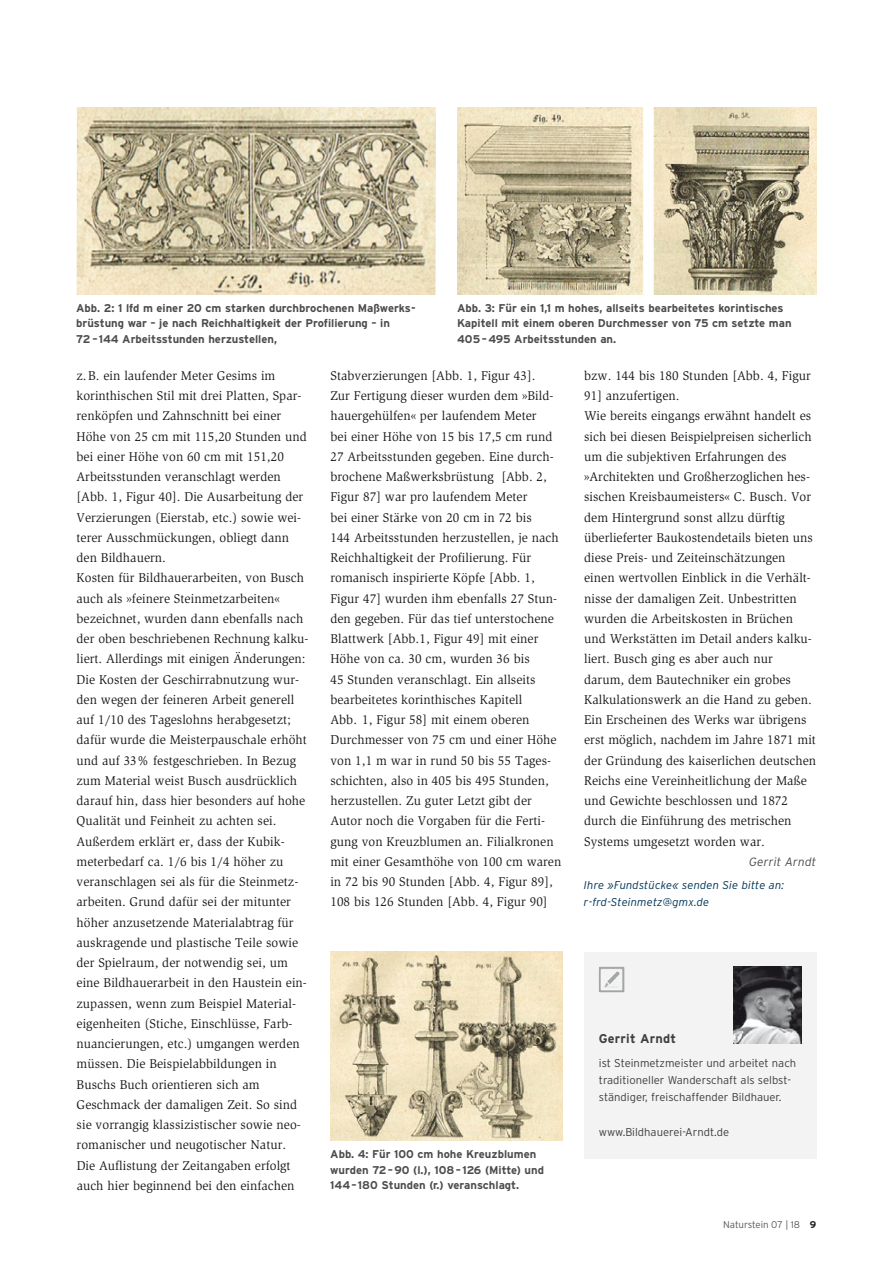
<style>
.page{position:relative;width:893px;height:1263px;background:#fff}
.page>*{position:absolute;margin:0;border:0;box-sizing:border-box;transform-origin:0 0}
.t1{font:13.05px/20.2px "Slimbach Std";letter-spacing:.005em;color:#1a171c}
.t2{font:700 12.75px "Interstate";letter-spacing:.015em;color:#403e3e}
.t3{font:italic 300 12px "Interstate";letter-spacing:.015em;color:#4e4c4b}
.t4{font:700 11.25px/15.5px "Interstate";color:#4e4c4b}
.t5{font:300 11.25px/17.2px "Interstate";color:#403e3e}
.t6{font:italic 300 11.25px/17.2px "Interstate";letter-spacing:.015em;color:#003457}
.t7{font:300 9.75px "Interstate";letter-spacing:-.005em;color:#5b5857}
.s1{font-weight:700;color:#1a171c}
</style>
<div class="page">
<div style="left:584px;top:952px;width:232px;height:206px;background:#f3f3f3"></div>
<img style="left:599px;top:967px;width:25px;height:25px">
<img style="left:733px;top:967px;width:68px;height:76px">
<img style="left:457px;top:107px;width:360px;height:187px">
<img style="left:77px;top:107px;width:359px;height:187px">
<img style="left:330px;top:952px;width:233px;height:189px">
<p class="t4" style="left:76px;top:301px;width:341px">Abb. 2: 1 lfd m einer 20 cm starken durchbrochenen Maßwerks - brüstung war – je nach Reichhaltigkeit der Profilierung – in<br>72 –144 Arbeitsstunden herzustellen,</p>
<p class="t4" style="left:457px;top:301px;width:336px">Abb. 3: Für ein 1,1 m hohes, allseits bearbeitetes korintisches<br>Kapitell mit einem oberen Durchmesser von 75 cm setzte man<br>405–495 Arbeitsstunden an.</p>
<p class="t1" style="left:77px;top:366px;width:234px">z.B. ein laufender Meter Gesims im korinthischen Stil mit drei Platten, Spar&shy;renköpfen und Zahnschnitt bei einer Höhe von 25 cm mit 115,20 Stunden und bei einer Höhe von 60 cm mit 151,20<br>Arbeitsstunden veranschlagt werden [Abb. 1, Figur 40]. Die Ausarbeitung der Verzierungen (Eierstab, etc.) sowie wei&shy;terer Ausschmückungen, obliegt dann den Bildhauern.<br>Kosten für Bildhauer arbeiten, von Busch auch als »feinere Steinmetzarbeiten« bezeichnet, wurden dann ebenfalls nach der oben beschriebenen Rechnung kalku&shy;liert. Allerdings mit einigen Änderungen:<br>Die Kosten der Geschirrabnutzung wur&shy;den wegen der feineren Arbeit generell auf 1/10 des Tageslohns herabgesetzt; dafür wurde die Meisterpauschale erhöht und auf 33% festgeschrieben. In Bezug zum Material weist Busch ausdrücklich darauf hin, dass hier besonders auf hohe Qualität und Feinheit zu achten sei.<br>Außerdem erklärt er, dass der Kubik&shy;meterbedarf ca. 1/6 bis 1/4 höher zu veranschlagen sei als für die Steinmetz&shy;arbeiten. Grund dafür sei der mitunter höher anzusetzende Materialabtrag für aus kragende und plastische Teile sowie der Spielraum, der notwendig sei, um eine Bildhauerarbeit in den Haustein ein&shy;zupassen, wenn zum Beispiel Material - eigenheiten (Stiche, Einschlüsse, Farb&shy;nuancierungen, etc.) umgangen werden müssen. Die Beispielabbildungen in Buschs Buch orientieren sich am Geschmack der damaligen Zeit. So sind sie vorrangig klassizistischer sowie neo&shy;romanischer und neugotischer Natur.<br>Die Auflistung der Zeitangaben erfolgt auch hier beginnend bei den einfachen</p>
<p class="t1" style="left:330px;top:366px;width:232px">Stabverzierungen [Abb. 1, Figur 43].<br>Zur Fertigung dieser wurden dem »Bild - hauer gehülfen« per laufendem Meter<br>bei einer Höhe von 15 bis 17,5 cm rund 27 Arbeitsstunden gegeben. Eine durch&shy;brochene Maßwerksbrüstung [Abb. 2, Figur 87] war pro laufendem Meter<br>bei einer Stärke von 20 cm in 72 bis<br>144 Arbeitsstunden herzustellen, je nach Reichhaltigkeit der Profilierung. Für romanisch inspirierte Köpfe [Abb. 1, Figur 47] wurden ihm ebenfalls 27 Stun&shy;den gegeben. Für das tief unterstochene Blattwerk [Abb.1, Figur 49] mit einer Höhe von ca. 30 cm, wurden 36 bis<br>45 Stunden veranschlagt. Ein allseits bearbeitetes korinthisches Kapitell<br>Abb. 1, Figur 58] mit einem oberen Durchmesser von 75 cm und einer Höhe von 1,1 m war in rund 50 bis 55 Tages&shy;schichten, also in 405 bis 495 Stunden, herzustellen. Zu guter Letzt gibt der Autor noch die Vorgaben für die Ferti&shy;gung von Kreuzblumen an. Filialkronen mit einer Gesamthöhe von 100 cm waren in 72 bis 90 Stunden [Abb. 4, Figur 89], 108 bis 126 Stunden [Abb. 4, Figur 90]</p>
<p class="t1" style="left:584px;top:366px;width:234px">bzw. 144 bis 180 Stunden [Abb. 4, Figur 91] anzufertigen.<br>Wie bereits eingangs erwähnt handelt es sich bei diesen Beispielpreisen sicherlich um die subjektiven Erfahrungen des »Architekten und Großherzoglichen hes&shy;sischen Kreisbaumeisters« C. Busch. Vor dem Hintergrund sonst allzu dürftig überlieferter Baukostendetails bieten uns diese Preis- und Zeiteinschätzungen einen wertvollen Einblick in die Verhält&shy;nisse der damaligen Zeit. Unbestritten wurden die Arbeitskosten in Brüchen und Werkstätten im Detail anders kalku&shy;liert. Busch ging es aber auch nur<br>darum, dem Bautechniker ein grobes Kalkulationswerk an die Hand zu geben.<br>Ein Erscheinen des Werks war übrigens erst möglich, nachdem im Jahre 1871 mit der Gründung des kaiserlichen deutschen Reichs eine Vereinheitlichung der Maße und Gewichte beschlossen und 1872 durch die Einführung des metrischen Systems umgesetzt worden war.</p>
<p class="t3" style="left:749px;top:857px;width:69px">Gerrit Arndt</p>
<p class="t6" style="left:584px;top:877px;width:202px">Ihre »Fundstücke« senden Sie bitte an: r-frd-Steinmetz@gmx.de</p>
<p class="t2" style="left:599px;top:1034px;width:79px">Gerrit Arndt</p>
<p class="t5" style="left:599px;top:1055px;width:199px">ist Steinmetzmeister und arbeitet nach traditioneller Wanderschaft als selbst&shy;ständiger, freischaffender Bildhauer.</p>
<p class="t5" style="left:599px;top:1124px;width:132px">www.Bildhauerei-Arndt.de</p>
<p class="t4" style="left:330px;top:1148px;width:215px">Abb. 4: Für 100 cm hohe Kreuzblumen wurden 72–90 (l.), 108–126 (Mitte) und<br>144–180 Stunden (r.) veranschlagt.</p>
<p class="t7" style="left:723px;top:1221px;width:95px">Naturstein 07 | 18 <span class="s1">9</span></p>
</div>
